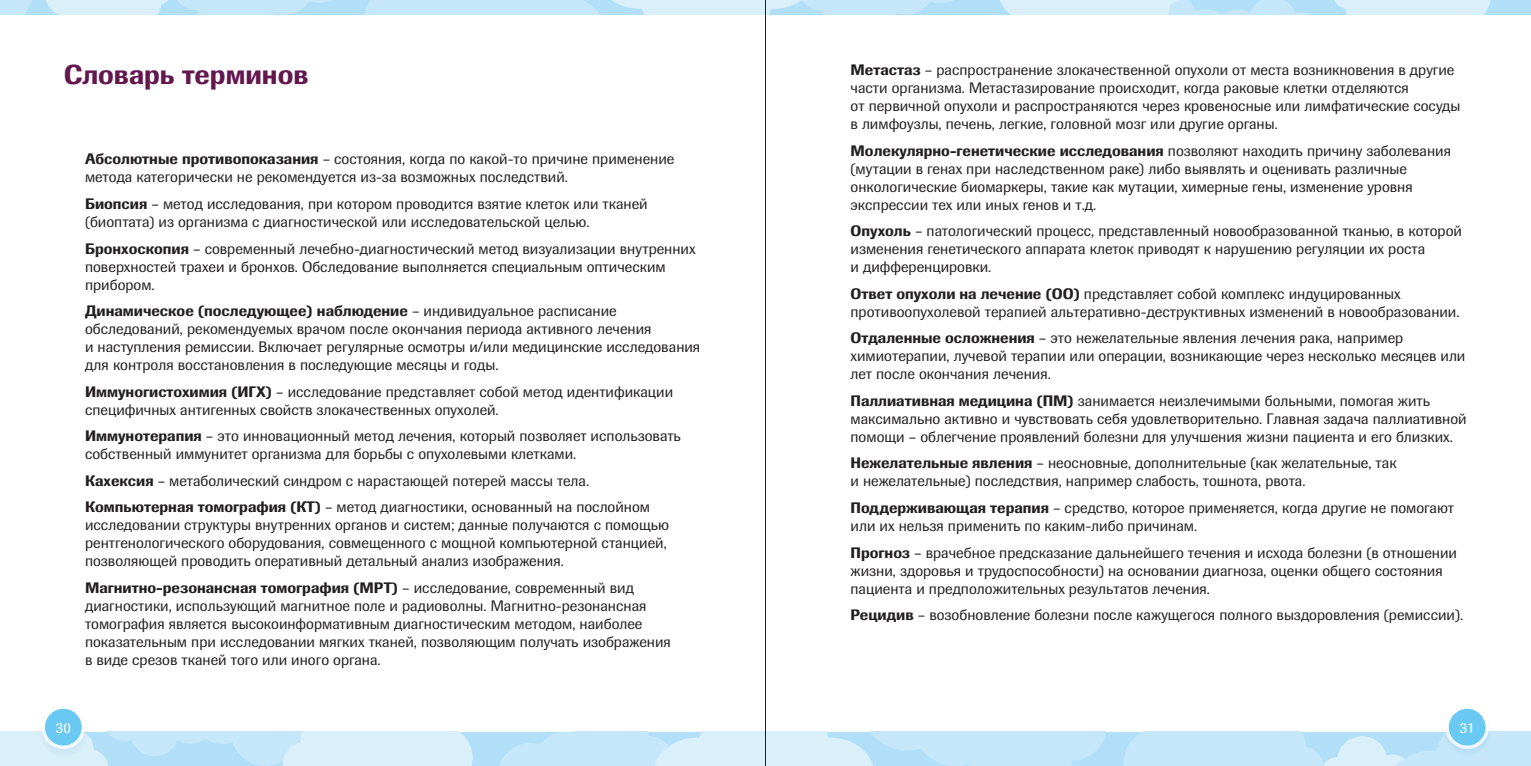
<style>
.page{position:relative;width:1531px;height:766px;background:#fff}
.page>*{position:absolute;margin:0;border:0;box-sizing:border-box;transform-origin:0 0}
.t1{font:500 27px "Imago Pro";color:#63174f}
.t2{font:15px/18px "Imago Pro";color:#231f20}
.t3{font:15px "Imago Pro";color:#fff}
.s1{font-weight:500}
</style>
<div class="page">
<svg style="left:0;top:731px;width:473px;height:34px;background:#cbe9f9"></svg>
<svg style="left:497px;top:731px;width:1034px;height:34px;background:#c6e7f8"></svg>
<div style="left:0;top:0;width:1531px;height:14px;background:#b0dff7"></div>
<svg style="left:1000px;top:0;width:490px;height:14px"></svg>
<svg style="left:0;top:0;width:953px;height:14px"></svg>
<div style="left:1441px;top:704px;width:53px;height:53px;background:#006fba;opacity:.1"></div>
<svg style="left:1445px;top:705px;width:44px;height:43px"></svg>
<div style="left:37px;top:704px;width:53px;height:53px;background:#006fba;opacity:.1"></div>
<div style="left:42px;top:705px;width:43px;height:43px;background:#fff;border-radius:50%"></div>
<div style="left:1449px;top:708px;width:36px;height:37px;background:#6ac9f2;border-radius:50%"></div>
<div style="left:45px;top:708px;width:37px;height:37px;background:#6ac9f2;border-radius:50%"></div>
<hr style="left:765px;top:0;width:1px;height:765px;background:#231f20">
<p class="t1" style="left:64px;top:57px;width:246px">Словарь терминов</p>
<p class="t2" style="left:850px;top:61px;width:611px"><span class="s1">Метастаз</span> – распространение злокачественной опухоли от места возникновения в другие части организма. Метастазирование происходит, когда раковые клетки отделяются<br>от первичной опухоли и распространяются через кровеносные или лимфатические сосуды в лимфоузлы, печень, легкие, головной мозг или другие органы.</p>
<p class="t2" style="left:850px;top:141px;width:602px"><span class="s1">Молекулярно-генетические исследования</span> позволяют находить причину заболевания (мутации в генах при наследственном раке) либо выявлять и оценивать различные онкологические биомаркеры, такие как мутации, химерные гены, изменение уровня экспрессии тех или иных генов и т.д.</p>
<p class="t2" style="left:850px;top:222px;width:613px"><span class="s1">Опухоль</span> – патологический процесс, представленный новообразованной тканью, в которой изменения генетического аппарата клеток приводят к нарушению регуляции их роста<br>и дифференцировки.</p>
<p class="t2" style="left:850px;top:284px;width:610px"><span class="s1">Ответ опухоли на лечение (ОО)</span> представляет собой комплекс индуцированных противоопухолевой терапией альтеративно-деструктивных изменений в новообразовании.</p>
<p class="t2" style="left:850px;top:329px;width:616px"><span class="s1">Отдаленные осложнения</span> – это нежелательные явления лечения рака, например химиотерапии, лучевой терапии или операции, возникающие через несколько месяцев или лет после окончания лечения.</p>
<p class="t2" style="left:850px;top:391px;width:617px"><span class="s1">Паллиативная медицина (ПМ)</span> занимается неизлечимыми больными, помогая жить максимально активно и чувствовать себя удовлетворительно. Главная задача паллиативной помощи – облегчение проявлений болезни для улучшения жизни пациента и его близких.</p>
<p class="t2" style="left:850px;top:454px;width:547px"><span class="s1">Нежелательные явления</span> – неосновные, дополнительные (как желательные, так и нежелательные) последствия, например слабость, тошнота, рвота.</p>
<p class="t2" style="left:850px;top:498px;width:605px"><span class="s1">Поддерживающая терапия</span> – средство, которое применяется, когда другие не помогают или их нельзя применить по каким-либо причинам.</p>
<p class="t2" style="left:850px;top:543px;width:608px"><span class="s1">Прогноз</span> – врачебное предсказание дальнейшего течения и исхода болезни (в отношении жизни, здоровья и трудоспособности) на основании диагноза, оценки общего состояния пациента и предположительных результатов лечения.</p>
<p class="t2" style="left:850px;top:605px;width:614px"><span class="s1">Рецидив</span> – возобновление болезни после кажущегося полного выздоровления (ремиссии).</p>
<p class="t2" style="left:85px;top:150px;width:591px"><span class="s1">Абсолютные противопоказания</span> – состояния, когда по какой-то причине применение метода категорически не рекомендуется из-за возможных последствий.</p>
<p class="t2" style="left:85px;top:194px;width:564px"><span class="s1">Биопсия</span> – метод исследования, при котором проводится взятие клеток или тканей (биоптата) из организма с диагностической или исследовательской целью.</p>
<p class="t2" style="left:85px;top:239px;width:612px"><span class="s1">Бронхоскопия</span> – современный лечебно-диагностический метод визуализации внутренних поверхностей трахеи и бронхов. Обследование выполняется специальным оптическим прибором.</p>
<p class="t2" style="left:85px;top:301px;width:617px"><span class="s1">Динамическое (последующее) наблюдение</span> – индивидуальное расписание обследований, рекомендуемых врачом после окончания периода активного лечения<br>и наступления ремиссии. Включает регулярные осмотры и/или медицинские исследования для контроля восстановления в последующие месяцы и годы.</p>
<p class="t2" style="left:85px;top:382px;width:590px"><span class="s1">Иммуногистохимия (ИГХ)</span> – исследование представляет собой метод идентификации специфичных антигенных свойств злокачественных опухолей.</p>
<p class="t2" style="left:85px;top:426px;width:597px"><span class="s1">Иммунотерапия</span> – это инновационный метод лечения, который позволяет использовать собственный иммунитет организма для борьбы с опухолевыми клетками.</p>
<p class="t2" style="left:85px;top:471px;width:506px"><span class="s1">Кахексия</span> – метаболический синдром с нарастающей потерей массы тела.</p>
<p class="t2" style="left:85px;top:497px;width:585px"><span class="s1">Компьютерная томография (КТ)</span> – метод диагностики, основанный на послойном исследовании структуры внутренних органов и систем; данные получаются с помощью рентгенологического оборудования, совмещенного с мощной компьютерной станцией, позволяющей проводить оперативный детальный анализ изображения.</p>
<p class="t2" style="left:85px;top:578px;width:587px"><span class="s1">Магнитно-резонансная томография (МРТ)</span> – исследование, современный вид диагностики, использующий магнитное поле и радиоволны. Магнитно-резонансная томография является высокоинформативным диагностическим методом, наиболее показательным при исследовании мягких тканей, позволяющим получать изображения в виде срезов тканей того или иного органа.</p>
<p class="t3" style="left:56px;top:717px;width:16px">30</p>
<p class="t3" style="left:1459px;top:717px;width:16px">31</p>
</div>
